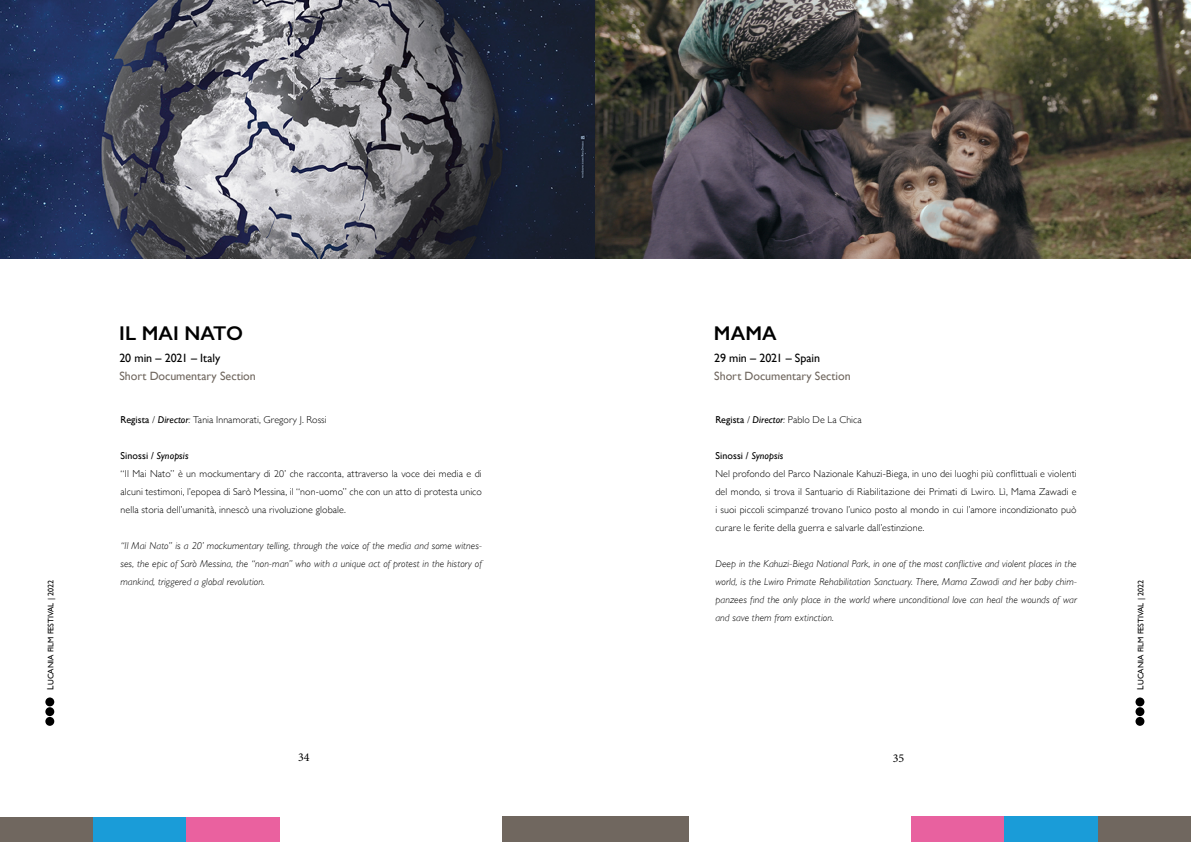
<style>
.page{position:relative;width:1191px;height:842px;background:#fff}
.page>*{position:absolute;margin:0;border:0;box-sizing:border-box;transform-origin:0 0}
.t1{font:600 20px "Gill Sans";letter-spacing:.005em;color:#000}
.t2{font:12px "Gill Sans";letter-spacing:-.005em;color:#70675f}
.t3{font:12px "Gill Sans";letter-spacing:-.005em;color:#000}
.t4{font:12px "Minion Pro";color:#000}
.t5{font:300 10px/18px "Gill Sans";letter-spacing:.01em;color:#000}
.t6{font:italic 300 10px/18px "Gill Sans";letter-spacing:.005em;color:#000;text-align:justify}
.t7{font:8px "Gill Sans";color:#000}
.s1{font-weight:400}
.s2{font-style:italic}
.s3{font-weight:400;font-style:italic}
.s4{font-size:9px}
</style>
<div class="page">
<img style="left:0;top:0;width:1190px;height:258px">
<div style="left:45px;top:717px;width:9px;height:9px;background:#000;border-radius:50%"></div>
<div style="left:45px;top:707px;width:9px;height:9px;background:#000;border-radius:50%"></div>
<div style="left:45px;top:697px;width:9px;height:9px;background:#000;border-radius:50%"></div>
<div style="left:1135px;top:717px;width:9px;height:9px;background:#000;border-radius:50%"></div>
<div style="left:1135px;top:707px;width:9px;height:9px;background:#000;border-radius:50%"></div>
<div style="left:1135px;top:697px;width:9px;height:9px;background:#000;border-radius:50%"></div>
<div style="left:0;top:817px;width:93px;height:25px;background:#70675f"></div>
<div style="left:502px;top:817px;width:187px;height:25px;background:#70675f"></div>
<div style="left:93px;top:817px;width:93px;height:25px;background:#1a9cd8"></div>
<div style="left:911px;top:817px;width:93px;height:25px;background:#e8619f"></div>
<div style="left:186px;top:817px;width:93px;height:25px;background:#ea619f"></div>
<div style="left:1097px;top:816px;width:94px;height:26px;background:#70675f"></div>
<div style="left:1004px;top:817px;width:93px;height:25px;background:#1a9cd8"></div>
<h1 class="t1" style="left:119px;top:321px;width:125px">IL MAI NATO</h1>
<p class="t3" style="left:119px;top:351px;width:103px">20 min – 2021 – Italy</p>
<p class="t2" style="left:119px;top:369px;width:138px">Short Documentary Section</p>
<h1 class="t1" style="left:714px;top:321px;width:64px">MAMA</h1>
<p class="t3" style="left:714px;top:351px;width:107px">29 min – 2021 – Spain</p>
<p class="t2" style="left:714px;top:369px;width:138px">Short Documentary Section</p>
<p class="t5" style="left:120px;top:410px;width:208px"><span class="s1">Regista</span> <span class="s2">/</span> <span class="s3">Director</span><span class="s2">:</span> Tania Innamorati, Gregory J. Rossi</p>
<p class="t5" style="left:120px;top:446px;width:363px"><span class="s1">Sinossi /</span> <span class="s3">Synopsis<br></span>“Il Mai Nato” è un mockumentary di 20’ che racconta, attraverso la voce dei media e di alcuni testimoni, l’epopea di Sarò Messina, il “non-uomo” che con un atto di protesta unico nella storia dell’umanità, innescò una rivoluzione globale.</p>
<p class="t6" style="left:120px;top:537px;width:363px">“Il Mai Nato” is a 20’ mockumentary telling, through the voice of the media and some witnes&shy;ses, the epic of Sarò Messina, the “non-man” who with a unique act of protest in the history of mankind, triggered a global revolution.</p>
<p class="t5" style="left:715px;top:410px;width:148px"><span class="s1">Regista</span> <span class="s2">/</span> <span class="s3">Director</span><span class="s2">:</span> Pablo De La Chica</p>
<p class="t5" style="left:715px;top:446px;width:363px"><span class="s1">Sinossi /</span> <span class="s3">Synopsis<br></span>Nel profondo del Parco Nazionale Kahuzi-Biega, in uno dei luoghi più conflittuali e violenti del mondo, si trova il Santuario di Riabilitazione dei Primati di Lwiro. Lì, Mama Zawadi e i suoi piccoli scimpanzé trovano l’unico posto al mondo in cui l’amore incondizionato può curare le ferite della guerra e salvarle dall’estinzione.</p>
<p class="t6" style="left:715px;top:555px;width:363px">Deep in the Kahuzi-Biega National Park, in one of the most conflictive and violent places in the world, is the Lwiro Primate Rehabilitation Sanctuary. There, Mama Zawadi and her baby chim&shy;panzees find the only place in the world where unconditional love can heal the wounds of war and save them from extinction.</p>
<p class="t7" style="left:46px;top:689px;width:111px;rotate:-90deg"><span class="s4">L</span>UCANIA FILM FESTIVAL | 2022</p>
<p class="t7" style="left:1136px;top:689px;width:111px;rotate:-90deg"><span class="s4">L</span>UCANIA FILM FESTIVAL | 2022</p>
<p class="t4" style="left:298px;top:749px;width:13px">34</p>
<p class="t4" style="left:892px;top:750px;width:13px">35</p>
</div>
